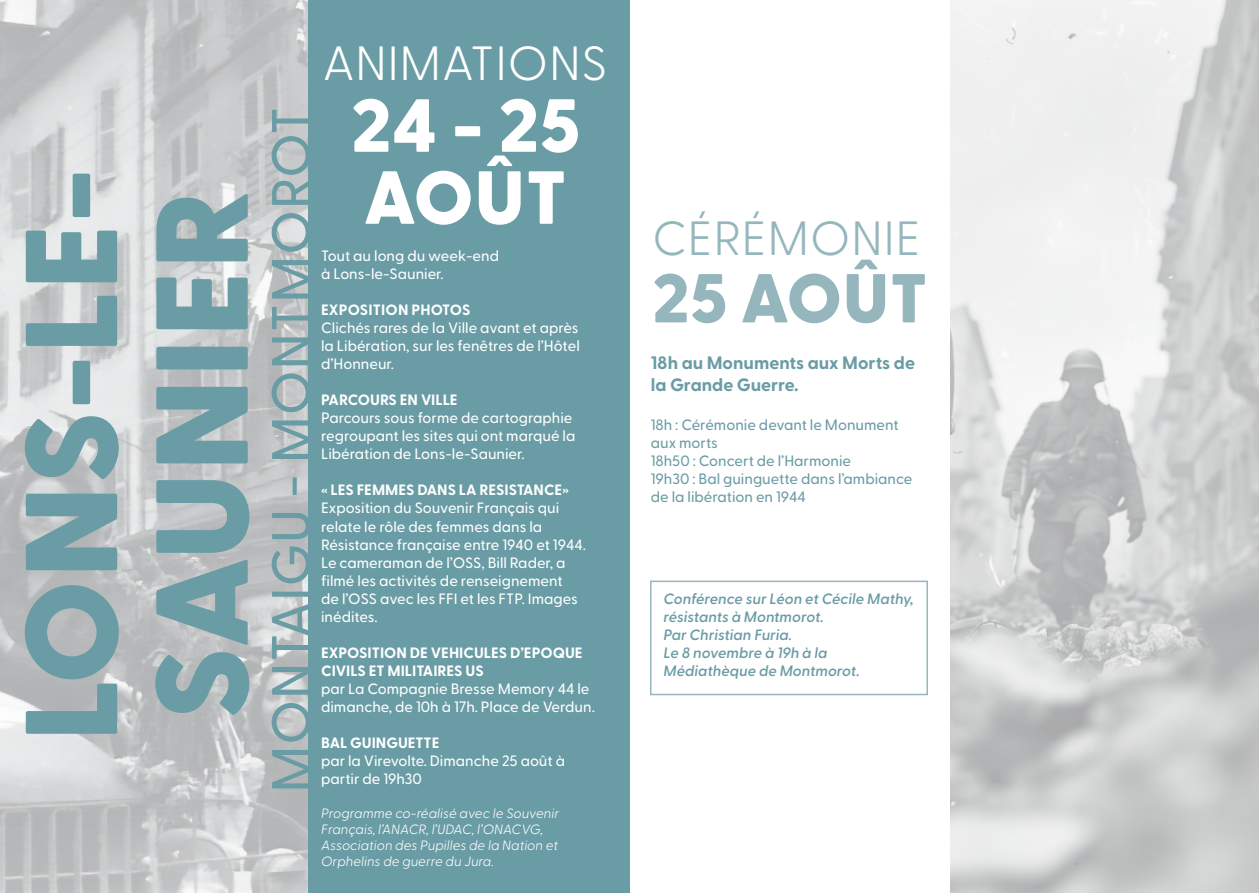
<style>
.page{position:relative;width:1259px;height:893px;background:#fff}
.page>*{position:absolute;margin:0;border:0;box-sizing:border-box;transform-origin:0 0}
.t1{font:800 130.5px/130.5px "Greycliff CF";letter-spacing:.01em;color:#6a9ca5}
.t2{font:800 75px/72px "Greycliff CF";color:#fff}
.t3{font:800 69px "Greycliff CF";letter-spacing:.005em;color:#96b6bd}
.t4{font:500 54px "Greycliff CF";letter-spacing:.01em;color:#6a9ca5}
.t5{font:300 48px "Greycliff CF";letter-spacing:.01em;color:#fff}
.t6{font:300 48px "Greycliff CF";letter-spacing:.01em;color:#96b6bd}
.t7{font:700 18px/21.6px "Greycliff CF";color:#6a9ca5}
.t8{font:500 15px/18px "Greycliff CF";color:#fff}
.t9{font:700 15px/18px "Greycliff CF";color:#fff}
.t10{font:500 15px/18px "Greycliff CF";color:#6a9ca5}
.t11{font:italic 600 15px/18px "Greycliff CF";color:#6a9ca5}
.t12{font:italic 300 13.5px/16.2px "Greycliff CF";color:#fff}
</style>
<div class="page">
<img style="left:0;top:0;width:308px;height:893px">
<div style="left:308px;top:0;width:321px;height:893px;background:#6a9ca5"></div>
<img style="left:950px;top:0;width:309px;height:893px">
<div style="left:650px;top:581px;width:278px;height:114px;border:2px solid #96b6bd"></div>
<h1 class="t1" style="left:1px;top:742px;width:576px;rotate:-90deg">LONS-LE-<br>SAUNIER</h1>
<h3 class="t4" style="left:250px;top:793px;width:688px;rotate:-90deg">MONTAIGU - MONTMOROT</h3>
<h3 class="t5" style="left:322px;top:27px;width:286px">ANIMATIONS</h3>
<h2 class="t2" style="left:350px;top:87px;width:231px">24 - 25<br>AOÛT</h2>
<p class="t8" style="left:321px;top:246px;width:179px">Tout au long du week-end</p>
<p class="t8" style="left:321px;top:264px;width:124px">à Lons-le-Saunier.</p>
<p class="t9" style="left:321px;top:300px;width:151px">EXPOSITION PHOTOS</p>
<p class="t8" style="left:321px;top:318px;width:260px;text-align:justify">Clichés rares de la Ville avant et après la Libération, sur les fenêtres de l’Hôtel d’Honneur.</p>
<p class="t9" style="left:321px;top:390px;width:138px">PARCOURS EN VILLE</p>
<p class="t8" style="left:321px;top:408px;width:256px">Parcours sous forme de cartographie regroupant les sites qui ont marqué la<br>Libération de Lons-le-Saunier.</p>
<p class="t9" style="left:321px;top:480px;width:249px">« LES FEMMES DANS LA RESISTANCE»</p>
<p class="t8" style="left:321px;top:498px;width:266px">Exposition du Souvenir Français qui relate le rôle des femmes dans la Résistance française entre 1940 et 1944.<br>Le cameraman de l’OSS, Bill Rader, a filmé les activités de renseignement<br>de l’OSS avec les FFI et les FTP. Images inédites.</p>
<p class="t9" style="left:321px;top:642px;width:263px">EXPOSITION DE VEHICULES D’EPOQUE<br>CIVILS ET MILITAIRES US</p>
<p class="t8" style="left:321px;top:678px;width:275px">par La Compagnie Bresse Memory 44 le dimanche, de 10h à 17h. Place de Verdun.</p>
<p class="t9" style="left:321px;top:732px;width:120px">BAL GUINGUETTE</p>
<p class="t8" style="left:321px;top:750px;width:245px">par la Virevolte. Dimanche 25 août à partir de 19h30</p>
<p class="t12" style="left:321px;top:804px;width:239px">Programme co-réalisé avec le Souvenir Français, l’ANACR, l’UDAC, l’ONACVG, Association des Pupilles de la Nation et Orphelins de guerre du Jura.</p>
<h3 class="t6" style="left:652px;top:203px;width:270px">CÉRÉMONIE</h3>
<h3 class="t3" style="left:652px;top:245px;width:277px">25 AOÛT</h3>
<p class="t7" style="left:651px;top:351px;width:266px">18h au Monuments aux Morts de la Grande Guerre.</p>
<p class="t10" style="left:651px;top:415px;width:263px">18h : Cérémonie devant le Monument aux morts<br>18h50 : Concert de l’Harmonie<br>19h30 : Bal guinguette dans l’ambiance de la libération en 1944</p>
<p class="t11" style="left:663px;top:589px;width:252px">Conférence sur Léon et Cécile Mathy, résistants à Montmorot.<br>Par Christian Furia.<br>Le 8 novembre à 19h à la<br>Médiathèque de Montmorot.</p>
</div>
